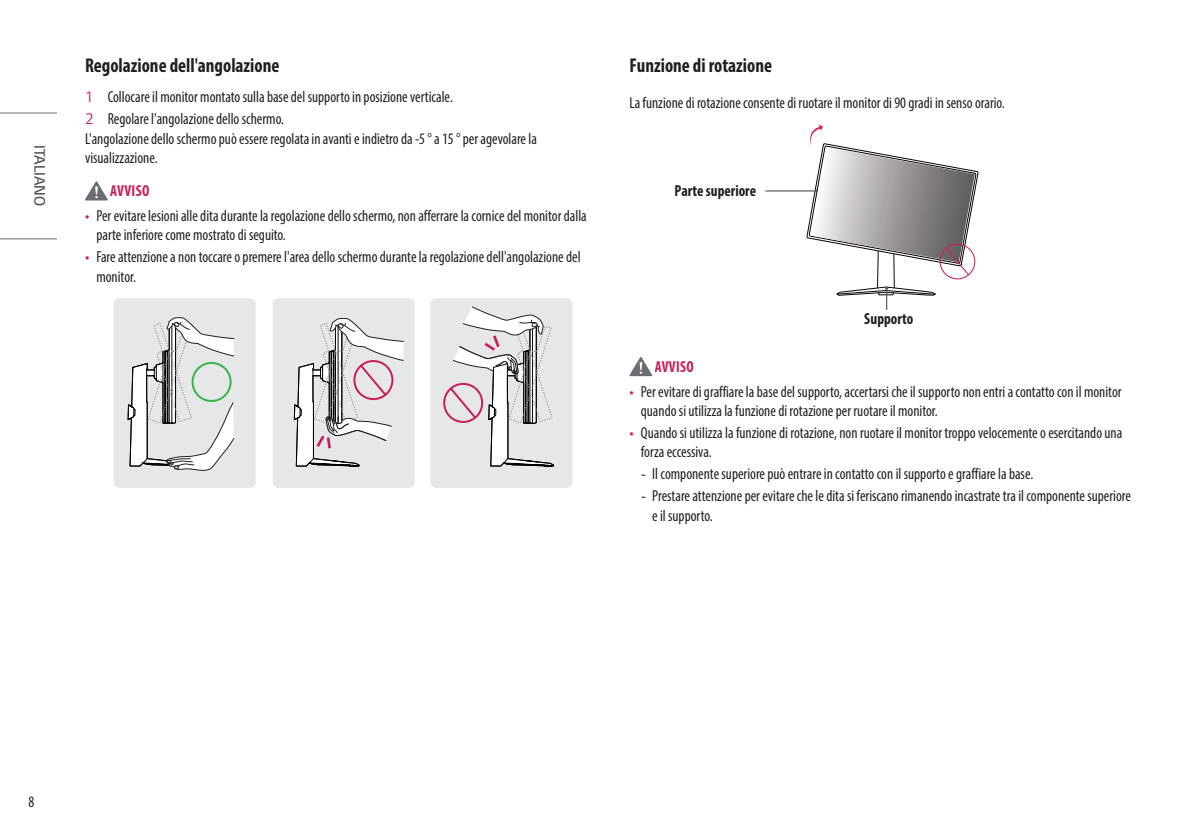
<style>
.page{position:relative;width:1191px;height:840px;background:#fff}
.page>*{position:absolute;margin:0;border:0;box-sizing:border-box;transform-origin:0 0}
.Title3{font:700 condensed 20px "Myriad Pro";color:#231f20;scale:.95 1}
.Body{font:condensed 16px/19.2px "Myriad Pro";color:#231f20;scale:.95 1}
.Empty{font:condensed 16px "Myriad Pro";color:#231f20;scale:.95 1}
.t1{font:700 condensed 16px "Myriad Pro";color:#231f20;scale:.95 1}
.Warning{font:700 condensed 16px "Myriad Pro";letter-spacing:.02em;color:#c8205d;scale:.95 1}
.t2{font:300 16px "LG Smart";color:#57585a;scale:.95 1}
.s1{font-family:"LG Smart";font-stretch:normal;color:#c8205d}
.s2{font-family:"LG Smart";font-stretch:normal}
</style>
<div class="page">
<hr style="left:0;top:112px;width:57px;height:1px;background:#6c6d70">
<hr style="left:0;top:238px;width:57px;height:1px;background:#6c6d70">
<svg style="left:85px;top:181px;width:23px;height:19px"></svg>
<div style="left:272px;top:298px;width:143px;height:189px;background:#e6e7e9;border-radius:6px"></div>
<div style="left:114px;top:298px;width:142px;height:189px;background:#e6e7e9;border-radius:6px"></div>
<div style="left:430px;top:298px;width:142px;height:189px;background:#e6e7e9;border-radius:6px"></div>
<svg style="left:128px;top:317px;width:107px;height:154px"></svg>
<svg style="left:294px;top:306px;width:260px;height:162px"></svg>
<hr style="left:766px;top:190px;width:50px;height:1px;background:#57585a">
<svg style="left:805px;top:124px;width:173px;height:185px"></svg>
<svg style="left:629px;top:357px;width:23px;height:19px"></svg>
<p class="t2" style="left:50px;top:145px;width:66px;rotate:90deg">ITALIANO</p>
<p class="Title3" style="left:85px;top:53px;width:206px">Regolazione dell'angolazione</p>
<p class="Body" style="left:85px;top:87px;width:389px"><span class="s1">1</span> Collocare il monitor montato sulla base del supporto in posizione verticale.</p>
<p class="Body" style="left:85px;top:109px;width:211px"><span class="s1">2</span> Regolare l'angolazione dello schermo.</p>
<p class="Body" style="left:85px;top:128px;width:477px">L'angolazione dello schermo può essere regolata in avanti e indietro da -5 ° a 15 ° per agevolare la visualizzazione.</p>
<p class="Warning" style="left:110px;top:181px;width:43px">AVVISO</p>
<p class="Body" style="left:96px;top:206px;width:517px;text-indent:-11px"><span class="s1">•</span> Per evitare lesioni alle dita durante la regolazione dello schermo, non afferrare la cornice del monitor dalla parte inferiore come mostrato di seguito.</p>
<p class="Body" style="left:96px;top:247px;width:511px;text-indent:-11px"><span class="s1">•</span> Fare attenzione a non toccare o premere l'area dello schermo durante la regolazione dell'angolazione del monitor.</p>
<p class="Title3" style="left:629px;top:53px;width:151px">Funzione di rotazione</p>
<p class="Empty" style="left:629px;top:93px;width:396px">La funzione di rotazione consente di ruotare il monitor di 90 gradi in senso orario.</p>
<p class="t1" style="left:674px;top:180px;width:87px">Parte superiore</p>
<p class="t1" style="left:864px;top:308px;width:53px">Supporto</p>
<p class="Warning" style="left:655px;top:356px;width:43px">AVVISO</p>
<p class="Body" style="left:641px;top:381px;width:507px;text-indent:-11px"><span class="s1">•</span> Per evitare di graffiare la base del supporto, accertarsi che il supporto non entri a contatto con il monitor quando si utilizza la funzione di rotazione per ruotare il monitor.</p>
<p class="Body" style="left:641px;top:423px;width:508px;text-indent:-11px"><span class="s1">•</span> Quando si utilizza la funzione di rotazione, non ruotare il monitor troppo velocemente o esercitando una forza eccessiva.</p>
<p class="Body" style="left:641px;top:464px;width:414px"><span class="s2">-</span> Il componente superiore può entrare in contatto con il supporto e graffiare la base.</p>
<p class="Body" style="left:652px;top:486px;width:505px;text-indent:-11px"><span class="s2">-</span> Prestare attenzione per evitare che le dita si feriscano rimanendo incastrate tra il componente superiore e il supporto.</p>
<p class="Body" style="left:28px;top:791px;width:8px">8</p>
</div>
